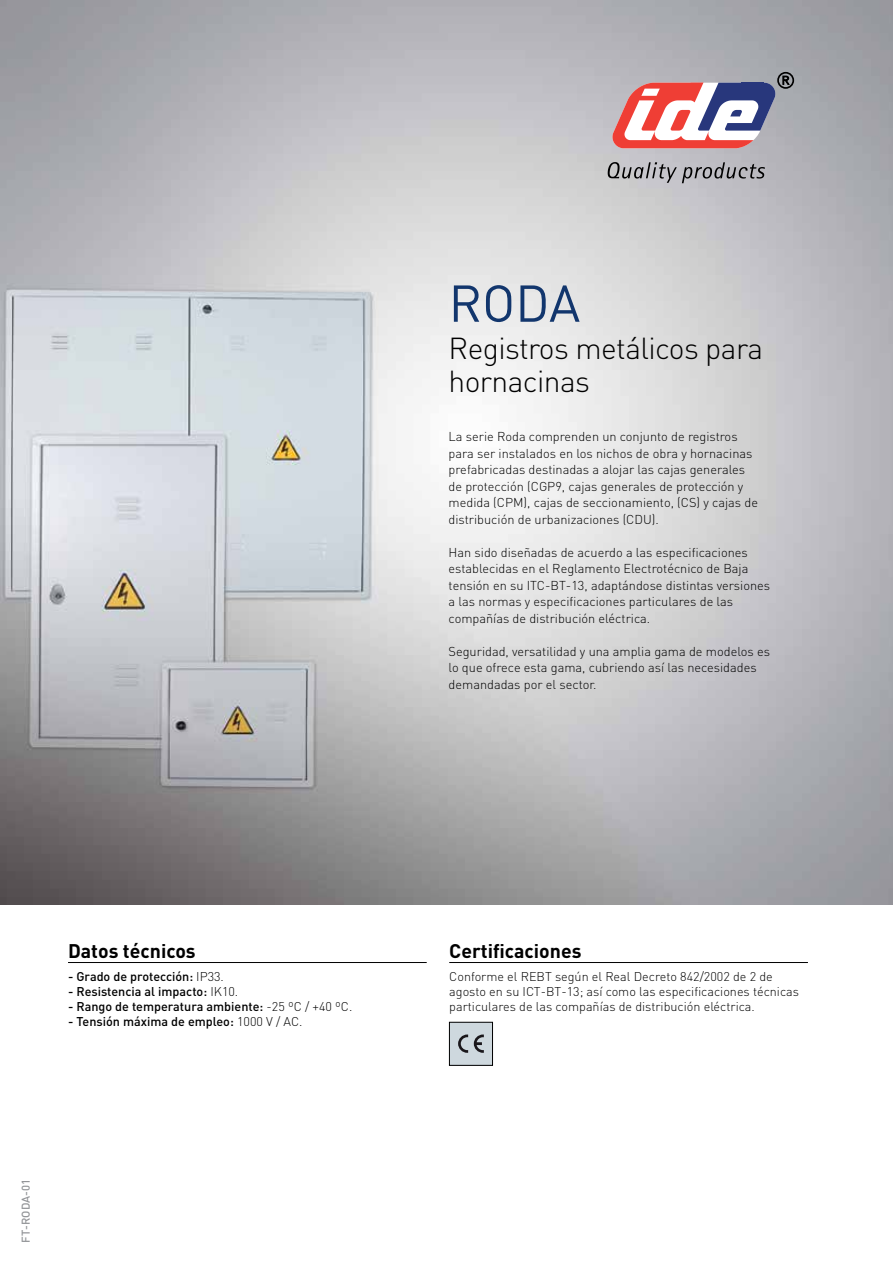
<style>
.page{position:relative;width:893px;height:1263px;background:#fff}
.page>*{position:absolute;margin:0;border:0;box-sizing:border-box;transform-origin:0 0}
.t1{font:51px "DIN Pro";color:#12366d}
.t2{font:300 30px/33px "DIN Pro";letter-spacing:-.02em;color:#000}
.t3{font:700 19.5px "DIN Pro";color:#000}
.t4{font:300 12.75px/16.5px "DIN Pro";color:#000}
.t5{font:300 12.6px/15px "DIN Pro";color:#000}
.t6{font:500 12.6px "DIN Pro";color:#000}
.t7{font:500 11.25px "DIN Pro";color:#939598}
.s1{font-weight:300}
</style>
<div class="page">
<hr style="left:68px;top:962px;width:359px;height:1px;background:#000">
<hr style="left:449px;top:962px;width:359px;height:1px;background:#000">
<div style="left:449px;top:1022px;width:43px;height:43px;background:#ced8de"></div>
<div style="left:449px;top:1022px;width:44px;height:43px;border:1px solid #000"></div>
<svg style="left:458px;top:1034px;width:10px;height:19px"></svg>
<svg style="left:474px;top:1034px;width:10px;height:19px"></svg>
<img style="left:0;top:0;width:893px;height:904px">
<svg style="left:612px;top:83px;width:163px;height:65px"></svg>
<svg style="left:608px;top:162px;width:157px;height:21px;background:#9d9ca1"></svg>
<svg style="left:782px;top:75px;width:8px;height:10px"></svg>
<div style="left:777px;top:72px;width:17px;height:17px;border:2px solid #000;border-radius:50%"></div>
<h1 class="t1" style="left:449px;top:269px;width:133px">RODA</h1>
<h2 class="t2" style="left:449px;top:330px;width:316px">Registros metálicos para hornacinas</h2>
<p class="t4" style="left:449px;top:428px;width:311px">La serie Roda comprenden un conjunto de registros para ser instalados en los nichos de obra y hornacinas prefabricadas destinadas a alojar las cajas generales de protección (CGP9, cajas generales de protección y medida (CPM), cajas de seccionamiento, (CS) y cajas de distribución de urbanizaciones (CDU).</p>
<p class="t4" style="left:449px;top:543px;width:323px">Han sido diseñadas de acuerdo a las especificaciones establecidas en el Reglamento Electrotécnico de Baja tensión en su ITC-BT-13, adaptándose distintas versiones a las normas y especificaciones particulares de las compañías de distribución eléctrica.</p>
<p class="t4" style="left:449px;top:642px;width:323px">Seguridad, versatilidad y una amplia gama de modelos es lo que ofrece esta gama, cubriendo así las necesidades demandadas por el sector.</p>
<h3 class="t3" style="left:68px;top:937px;width:129px">Datos técnicos</h3>
<p class="t6" style="left:68px;top:968px;width:157px">- Grado de protección: <span class="s1">IP33.</span></p>
<p class="t6" style="left:68px;top:983px;width:172px">- Resistencia al impacto: <span class="s1">IK10.</span></p>
<p class="t6" style="left:68px;top:998px;width:286px">- Rango de temperatura ambiente: <span class="s1">-25 ºC / +40 ºC.</span></p>
<p class="t6" style="left:68px;top:1013px;width:236px">- Tensión máxima de empleo: <span class="s1">1000 V / AC.</span></p>
<p class="t7" style="left:18px;top:1243px;width:65px;rotate:-90deg">FT-RODA-01</p>
<h3 class="t3" style="left:449px;top:937px;width:134px">Certificaciones</h3>
<p class="t5" style="left:449px;top:969px;width:351px">Conforme el REBT según el Real Decreto 842/2002 de 2 de agosto en su ICT-BT-13; así como las especificaciones técnicas particulares de las compañías de distribución eléctrica.</p>
</div>
